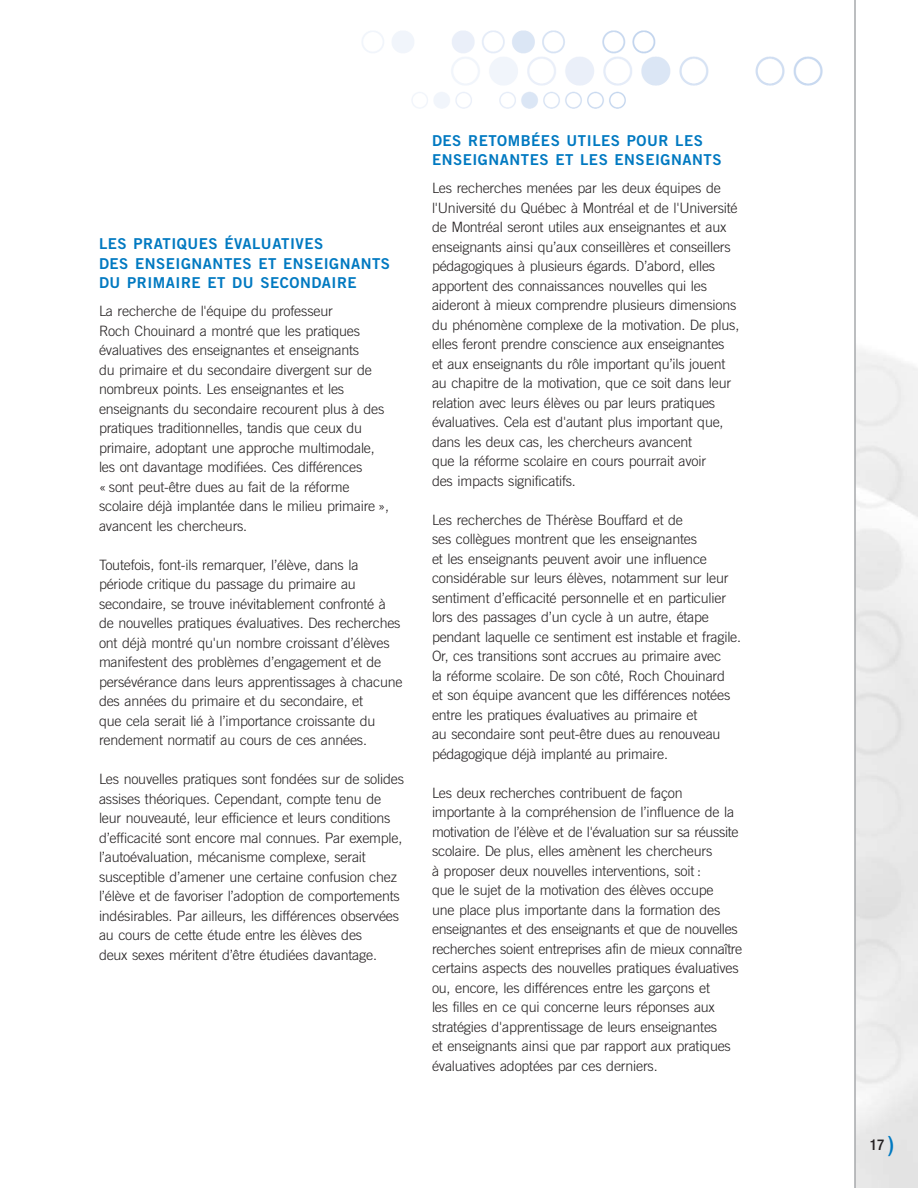
<style>
.page{position:relative;width:918px;height:1188px;background:#fff}
.page>*{position:absolute;margin:0;border:0;box-sizing:border-box;transform-origin:0 0}
.t1{font:15px/19.5px "Trade Gothic Bold Two";letter-spacing:.035em;color:#0079c1}
.t2{font:500 condensed 15px "Helvetica Neue";color:#231f20}
.t3{font:300 14.25px/19.5px "Trade Gothic";letter-spacing:-.015em;color:#231f20}
.s1{font-size:22.5px;color:#0079c1}
</style>
<div class="page">
<img style="left:362px;top:30px;width:461px;height:79px">
<hr style="left:854px;top:0;width:2px;height:1188px;background:#a7a9ac">
<p class="t1" style="left:99px;top:236px;width:293px">LES PRATIQUES ÉVALUATIVES<br>DES ENSEIGNANTES ET ENSEIGNANTS<br>DU PRIMAIRE ET DU SECONDAIRE</p>
<p class="t3" style="left:99px;top:303px;width:292px">La recherche de l'équipe du professeur<br>Roch Chouinard a montré que les pratiques évaluatives des enseignantes et enseignants<br>du primaire et du secondaire divergent sur de nombreux points. Les enseignantes et les enseignants du secondaire recourent plus à des pratiques traditionnelles, tandis que ceux du primaire, adoptant une approche multimodale, les ont davantage modifiées. Ces différences<br>« sont peut-être dues au fait de la réforme scolaire déjà implantée dans le milieu primaire », avancent les chercheurs.</p>
<p class="t3" style="left:99px;top:557px;width:305px">Toutefois, font-ils remarquer, l’élève, dans la période critique du passage du primaire au secondaire, se trouve inévitablement confronté à de nouvelles pratiques évaluatives. Des recherches ont déjà montré qu'un nombre croissant d’élèves manifestent des problèmes d’engagement et de persévérance dans leurs apprentissages à chacune des années du primaire et du secondaire, et<br>que cela serait lié à l’importance croissante du rendement normatif au cours de ces années.</p>
<p class="t3" style="left:99px;top:771px;width:307px">Les nouvelles pratiques sont fondées sur de solides assises théoriques. Cependant, compte tenu de leur nouveauté, leur efficience et leurs conditions d’efficacité sont encore mal connues. Par exemple, l’autoévaluation, mécanisme complexe, serait susceptible d’amener une certaine confusion chez l’élève et de favoriser l’adoption de comportements indésirables. Par ailleurs, les différences observées au cours de cette étude entre les élèves des<br>deux sexes méritent d’être étudiées davantage.</p>
<p class="t1" style="left:432px;top:132px;width:291px">DES RETOMBÉES UTILES POUR LES<br>ENSEIGNANTES ET LES ENSEIGNANTS</p>
<p class="t3" style="left:432px;top:180px;width:309px">Les recherches menées par les deux équipes de l'Université du Québec à Montréal et de l'Université de Montréal seront utiles aux enseignantes et aux enseignants ainsi qu’aux conseillères et conseillers pédagogiques à plusieurs égards. D’abord, elles apportent des connaissances nouvelles qui les aideront à mieux comprendre plusieurs dimensions du phénomène complexe de la motivation. De plus, elles feront prendre conscience aux enseignantes<br>et aux enseignants du rôle important qu’ils jouent au chapitre de la motivation, que ce soit dans leur relation avec leurs élèves ou par leurs pratiques évaluatives. Cela est d'autant plus important que, dans les deux cas, les chercheurs avancent<br>que la réforme scolaire en cours pourrait avoir<br>des impacts significatifs.</p>
<p class="t3" style="left:432px;top:512px;width:311px">Les recherches de Thérèse Bouffard et de<br>ses collègues montrent que les enseignantes<br>et les enseignants peuvent avoir une influence considérable sur leurs élèves, notamment sur leur sentiment d’efficacité personnelle et en particulier lors des passages d’un cycle à un autre, étape pendant laquelle ce sentiment est instable et fragile.<br>Or, ces transitions sont accrues au primaire avec<br>la réforme scolaire. De son côté, Roch Chouinard<br>et son équipe avancent que les différences notées entre les pratiques évaluatives au primaire et<br>au secondaire sont peut-être dues au renouveau pédagogique déjà implanté au primaire.</p>
<p class="t3" style="left:432px;top:785px;width:312px">Les deux recherches contribuent de façon importante à la compréhension de l’influence de la motivation de l’élève et de l'évaluation sur sa réussite scolaire. De plus, elles amènent les chercheurs<br>à proposer deux nouvelles interventions, soit :<br>que le sujet de la motivation des élèves occupe<br>une place plus importante dans la formation des enseignantes et des enseignants et que de nouvelles recherches soient entreprises afin de mieux connaître certains aspects des nouvelles pratiques évaluatives ou, encore, les différences entre les garçons et<br>les filles en ce qui concerne leurs réponses aux stratégies d'apprentissage de leurs enseignantes<br>et enseignants ainsi que par rapport aux pratiques évaluatives adoptées par ces derniers.</p>
<p class="t2" style="left:870px;top:1139px;width:26px">17 <span class="s1">)</span></p>
</div>
